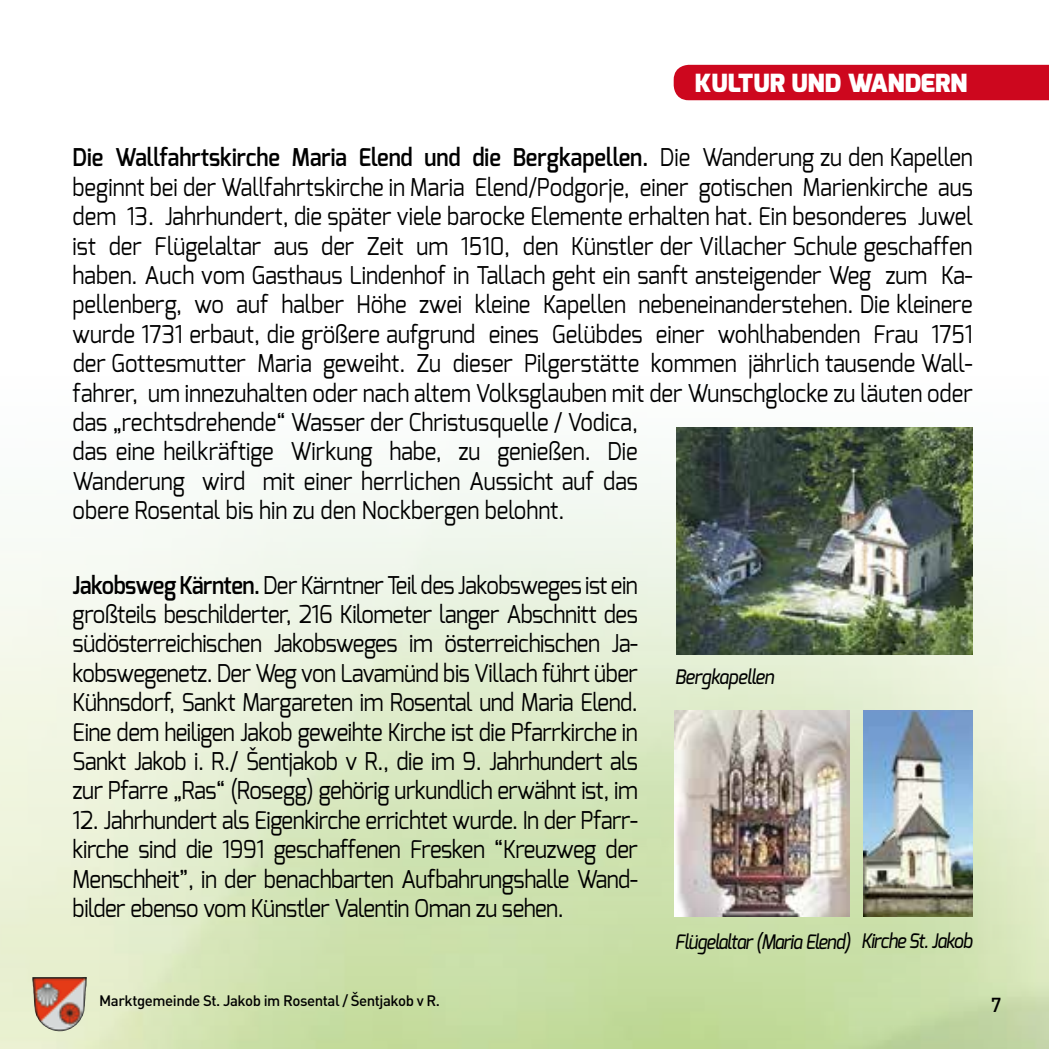
<style>
.page{position:relative;width:1049px;height:1049px;background:#fff}
.page>*{position:absolute;margin:0;border:0;box-sizing:border-box;transform-origin:0 0}
.t1{font:900 25px "Exo";color:#fff}
.t2{font:24.5px/29.5px "Exo";color:#000;text-align:justify;scale:.9 1}
.t3{font:italic 500 20px "Exo";letter-spacing:-.04em;color:#000;scale:.88 1}
.t4{font:italic 500 20px "Exo";letter-spacing:-.02em;color:#000;scale:.9 1}
.t5{font:500 20px "DIN";color:#000}
.t6{font:500 15px "DIN";letter-spacing:-.03em;color:#000}
.s1{font-weight:600}
</style>
<div class="page">
<img style="left:0;top:64px;width:1049px;height:985px">
<div style="left:674px;top:65px;width:375px;height:35px;background:#cd071e"></div>
<img style="left:32px;top:977px;width:55px;height:55px">
<img style="left:864px;top:710px;width:109px;height:207px">
<img style="left:676px;top:427px;width:297px;height:228px">
<img style="left:675px;top:710px;width:175px;height:207px">
<p class="t1" style="left:695px;top:67px;width:274px">KULTUR UND WANDERN</p>
<p class="t2" style="left:73px;top:143px;width:1002px;text-align:left"><span class="s1">Die Wallfahrtskirche Maria Elend und die Bergkapellen.</span> Die Wanderung zu den Kapellen beginnt bei der Wallfahrtskirche in Maria Elend/Podgorje, einer gotischen Marienkirche aus dem 13. Jahrhundert, die später viele barocke Elemente erhalten hat. Ein besonderes Juwel ist der Flügelaltar aus der Zeit um 1510, den Künstler der Villacher Schule geschaffen haben. Auch vom Gasthaus Lindenhof in Tallach geht ein sanft ansteigender Weg zum Ka&shy;pellenberg, wo auf halber Höhe zwei kleine Kapellen nebeneinanderstehen. Die kleinere wurde 1731 erbaut, die größere aufgrund eines Gelübdes einer wohlhabenden Frau 1751 der Gottesmutter Maria geweiht. Zu dieser Pilgerstätte kommen jährlich tausende Wall&shy;fahrer, um innezuhalten oder nach altem Volksglauben mit der Wunschglocke zu läuten oder das „rechtsdrehende“ Wasser der Christusquelle / Vodica,<br>das eine heilkräftige Wirkung habe, zu genießen. Die<br>Wanderung wird mit einer herrlichen Aussicht auf das<br>obere Rosental bis hin zu den Nockbergen belohnt.</p>
<p class="t2" style="left:73px;top:570px;width:629px"><span class="s1">Jakobsweg Kärnten.</span> Der Kärntner Teil des Jakobsweges ist ein großteils beschilderter, 216 Kilometer langer Abschnitt des südösterreichischen Jakobsweges im österreichischen Ja&shy;kobswegenetz. Der Weg von Lavamünd bis Villach führt über Kühnsdorf, Sankt Margareten im Rosental und Maria Elend.<br>Eine dem heiligen Jakob geweihte Kirche ist die Pfarrkirche in Sankt Jakob i. R./ Šentjakob v R., die im 9. Jahrhundert als zur Pfarre „Ras“ (Rosegg) gehörig urkundlich erwähnt ist, im</p>
<p class="t2" style="left:73px;top:805px;width:629px">12. Jahrhundert als Eigenkirche errichtet wurde. In der Pfarr&shy;kirche sind die 1991 geschaffenen Fresken “Kreuzweg der Menschheit”, in der benachbarten Aufbahrungshalle Wand&shy;bilder ebenso vom Künstler Valentin Oman zu sehen.</p>
<p class="t4" style="left:675px;top:664px;width:112px">Bergkapellen</p>
<p class="t3" style="left:675px;top:928px;width:340px">Flügelaltar (Maria Elend) Kirche St. Jakob</p>
<p class="t6" style="left:99px;top:991px;width:342px">Marktgemeinde St. Jakob im Rosental / Šentjakob v R.</p>
<p class="t5" style="left:991px;top:992px;width:12px">7</p>
</div>
